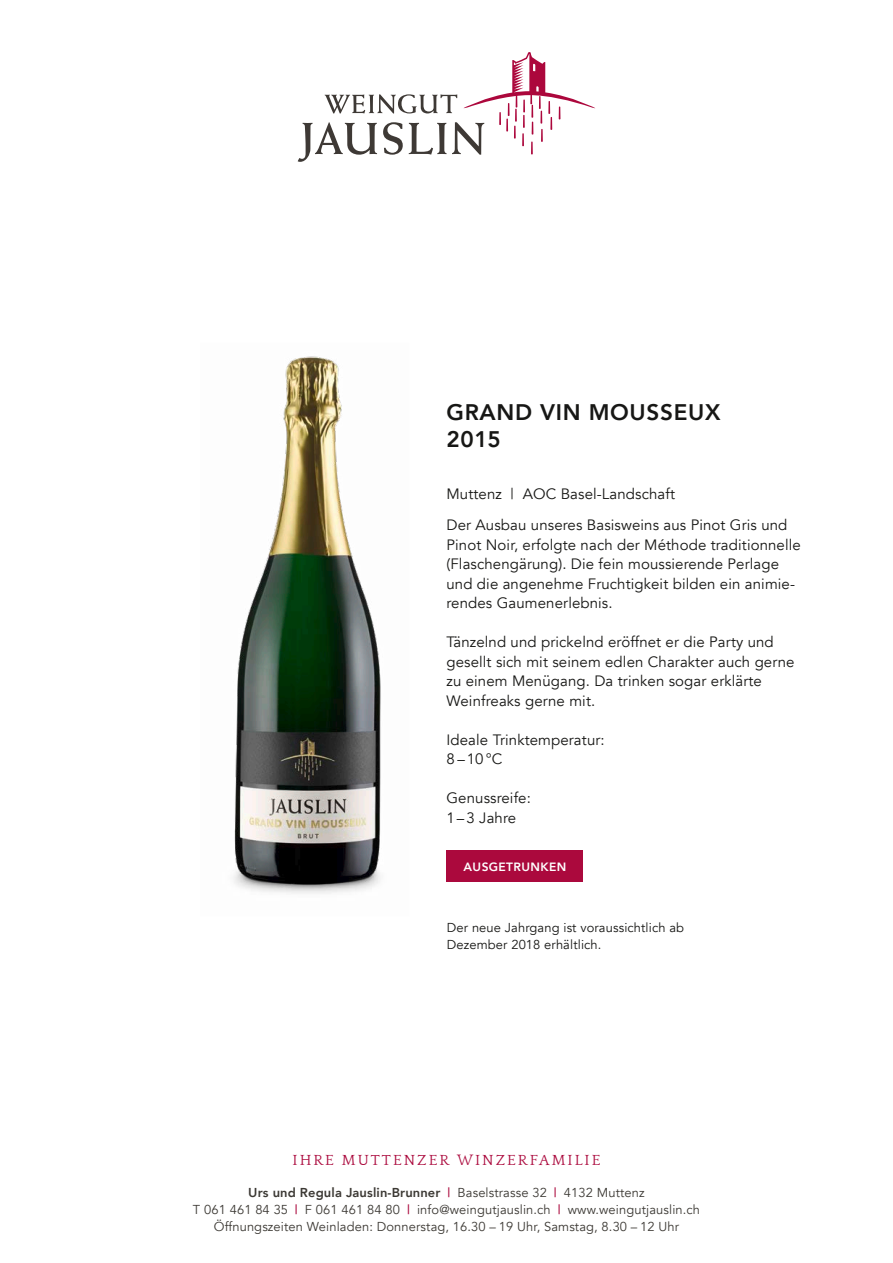
<style>
.page{position:relative;width:893px;height:1263px;background:#fff}
.page>*{position:absolute;margin:0;border:0;box-sizing:border-box;transform-origin:0 0}
.t1{font:800 22.5px/27px "Avenir";letter-spacing:.03em;color:#171715}
.t2{font:15.45px "Quattrocento";letter-spacing:.13em;color:#ab093d}
.t3{font:15px/19.5px "Avenir";letter-spacing:.01em;color:#171715}
.t4{font:12.9px/17.1px "Avenir";letter-spacing:.01em;color:#3c3934;text-align:center}
.t5{font:12.9px/17.1px "Avenir";letter-spacing:.01em;color:#171715}
.t6{font:800 12px "Avenir";letter-spacing:.03em;color:#fff}
.s1{font-weight:800}
.s2{font-weight:500;color:#ab093d}
</style>
<div class="page">
<svg style="left:298px;top:52px;width:297px;height:110px"></svg>
<img style="left:233px;top:356px;width:148px;height:538px">
<div style="left:447px;top:850px;width:136px;height:32px;background:#ab093d"></div>
<h1 class="t1" style="left:446px;top:399px;width:275px">GRAND VIN MOUSSEUX<br>2015</h1>
<p class="t3" style="left:446px;top:478px;width:342px;line-height:31.5px">Muttenz | AOC Basel-Landschaft<br>Der Ausbau unseres Basisweins aus Pinot Gris und</p>
<p class="t3" style="left:446px;top:535px;width:356px">Pinot Noir, erfolgte nach der Méthode traditionnelle (Flaschengärung). Die fein moussierende Perlage und die angenehme Fruchtigkeit bilden ein animie&shy;rendes Gaumenerlebnis.</p>
<p class="t3" style="left:446px;top:633px;width:350px">Tänzelnd und prickelnd eröffnet er die Party und gesellt sich mit seinem edlen Charakter auch gerne zu einem Menügang. Da trinken sogar erklärte Weinfreaks gerne mit.</p>
<p class="t3" style="left:446px;top:730px;width:160px">Ideale Trinktemperatur:<br>8–10°C</p>
<p class="t3" style="left:446px;top:789px;width:86px">Genussreife:<br>1 – 3 Jahre</p>
<p class="t6" style="left:464px;top:857px;width:104px">AUSGETRUNKEN</p>
<p class="t5" style="left:447px;top:919px;width:239px">Der neue Jahrgang ist voraussichtlich ab<br>Dezember 2018 erhältlich.</p>
<p class="t2" style="left:293px;top:1151px;width:309px">IHRE MUTTENZER WINZERFAMILIE</p>
<p class="t4" style="left:193px;top:1184px;width:509px"><span class="s1">Urs und Regula Jauslin-Brunner</span> <span class="s2">|</span> Baselstrasse 32 <span class="s2">|</span> 4132 Muttenz<br>T 061 461 84 35 <span class="s2">|</span> F 061 461 84 80 <span class="s2">|</span> info@weingutjauslin.ch <span class="s2">|</span> www.weingutjauslin.ch<br>Öffnungszeiten Weinladen: Donnerstag, 16.30 – 19 Uhr, Samstag, 8.30 – 12 Uhr</p>
</div>
